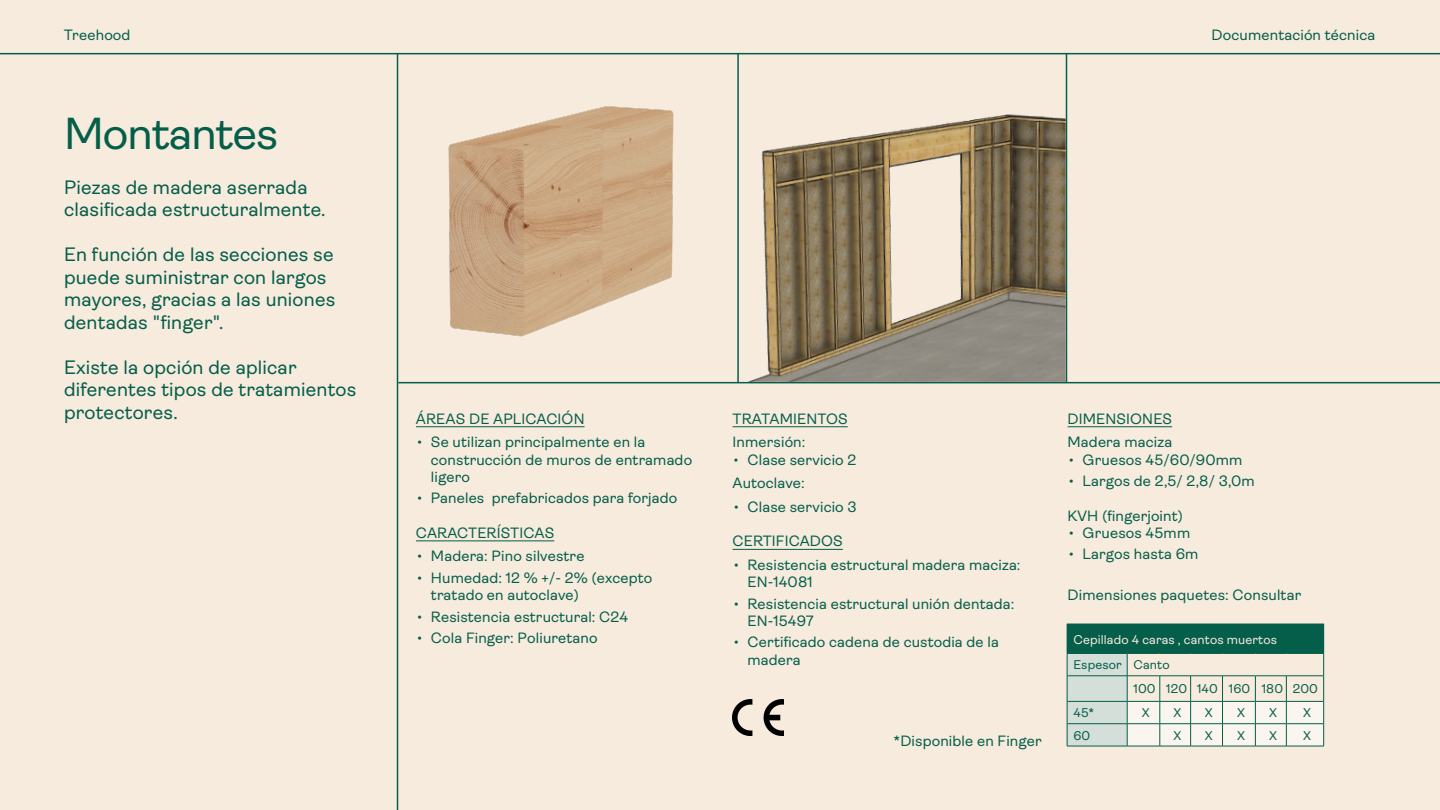
<style>
.page{position:relative;width:1440px;height:810px;background:#f6ebdd}
.page>*{position:absolute;margin:0;border:0;box-sizing:border-box;transform-origin:0 0}
.t1{font:45px "Ambit";letter-spacing:-.02em;color:#055e4a}
.t2{font:19.5px/22.5px "Ambit";letter-spacing:.01em;color:#055e4a}
.t3{font:15px/17.2px "Ambit";letter-spacing:.01em;color:#055e4a}
.t4{font:12.75px "Ambit";letter-spacing:.01em;color:#055e4a}
.t5{font:12.75px "Ambit";letter-spacing:.01em;color:#f6ebdd}
</style>
<div class="page">
<hr style="left:0;top:53px;width:1440px;height:1px;background:#055e4a">
<hr style="left:416px;top:426px;width:169px;height:1px;background:#055e4a">
<hr style="left:416px;top:540px;width:138px;height:1px;background:#055e4a">
<svg style="left:1067px;top:624px;width:257px;height:122px"></svg>
<hr style="left:1286px;top:724px;width:37px;height:1px;background:#055e4a">
<hr style="left:1067px;top:746px;width:60px;height:1px;background:#055e4a">
<hr style="left:1127px;top:746px;width:33px;height:1px;background:#055e4a">
<hr style="left:1160px;top:746px;width:31px;height:1px;background:#055e4a">
<hr style="left:1191px;top:746px;width:32px;height:1px;background:#055e4a">
<hr style="left:1223px;top:746px;width:32px;height:1px;background:#055e4a">
<hr style="left:1255px;top:746px;width:31px;height:1px;background:#055e4a">
<hr style="left:1286px;top:746px;width:38px;height:1px;background:#055e4a">
<hr style="left:1068px;top:426px;width:104px;height:1px;background:#055e4a">
<hr style="left:398px;top:382px;width:1042px;height:1px;background:#055e4a">
<hr style="left:397px;top:53px;width:1px;height:757px;background:#055e4a">
<hr style="left:737px;top:53px;width:2px;height:330px;background:#055e4a">
<hr style="left:1066px;top:53px;width:1px;height:330px;background:#055e4a">
<hr style="left:733px;top:426px;width:115px;height:1px;background:#055e4a">
<hr style="left:733px;top:549px;width:110px;height:1px;background:#055e4a">
<img style="left:733px;top:700px;width:50px;height:36px">
<img style="left:398px;top:54px;width:339px;height:333px">
<img style="left:744px;top:90px;width:322px;height:292px">
<p class="t3" style="left:64px;top:26px;width:68px">Treehood</p>
<p class="t3" style="left:1211px;top:26px;width:165px">Documentación técnica</p>
<h1 class="t1" style="left:64px;top:108px;width:216px">Montantes</h1>
<h2 class="t2" style="left:64px;top:176px;width:263px">Piezas de madera aserrada clasificada estructuralmente.</h2>
<h2 class="t2" style="left:64px;top:243px;width:273px">En función de las secciones se puede suministrar con largos mayores, gracias a las uniones dentadas "finger".</h2>
<h2 class="t2" style="left:64px;top:356px;width:294px">Existe la opción de aplicar diferentes tipos de tratamientos protectores.</h2>
<p class="t3" style="left:416px;top:410px;width:170px">ÁREAS DE APLICACIÓN</p>
<p class="t3" style="left:431px;top:434px;width:263px;text-indent:-14px">• Se utilizan principalmente en la construcción de muros de entramado ligero</p>
<p class="t3" style="left:417px;top:490px;width:262px">• Paneles prefabricados para forjado</p>
<p class="t3" style="left:416px;top:524px;width:140px">CARACTERÍSTICAS</p>
<p class="t3" style="left:417px;top:548px;width:169px">• Madera: Pino silvestre</p>
<p class="t3" style="left:431px;top:569px;width:223px;text-indent:-14px">• Humedad: 12 % +/- 2% (excepto tratado en autoclave)</p>
<p class="t3" style="left:417px;top:608px;width:213px">• Resistencia estructural: C24</p>
<p class="t3" style="left:417px;top:630px;width:182px">• Cola Finger: Poliuretano</p>
<p class="t5" style="left:1073px;top:632px;width:205px">Cepillado 4 caras , cantos muertos</p>
<p class="t4" style="left:1073px;top:658px;width:98px">Espesor Canto</p>
<p class="t4" style="left:1134px;top:682px;width:186px">100 120 140 160 180 200</p>
<p class="t4" style="left:1073px;top:706px;width:22px">45*</p>
<p class="t4" style="left:1142px;top:706px;width:9px">X</p>
<p class="t4" style="left:1173px;top:706px;width:9px">X</p>
<p class="t4" style="left:1205px;top:706px;width:9px">X</p>
<p class="t4" style="left:1237px;top:706px;width:9px">X</p>
<p class="t4" style="left:1269px;top:706px;width:9px">X</p>
<p class="t4" style="left:1303px;top:706px;width:9px">X</p>
<p class="t4" style="left:1073px;top:728px;width:18px">60</p>
<p class="t4" style="left:1173px;top:728px;width:9px">X</p>
<p class="t4" style="left:1205px;top:728px;width:9px">X</p>
<p class="t4" style="left:1237px;top:728px;width:9px">X</p>
<p class="t4" style="left:1269px;top:728px;width:9px">X</p>
<p class="t4" style="left:1303px;top:728px;width:9px">X</p>
<p class="t3" style="left:733px;top:407px;width:117px;line-height:23.6px">TRATAMIENTOS<br>Inmersión:</p>
<p class="t3" style="left:733px;top:448px;width:125px;line-height:23.6px">• Clase servicio 2<br>Autoclave:</p>
<p class="t3" style="left:734px;top:498px;width:124px">• Clase servicio 3</p>
<p class="t3" style="left:733px;top:533px;width:112px">CERTIFICADOS</p>
<p class="t3" style="left:748px;top:556px;width:275px;text-indent:-14px">• Resistencia estructural madera maciza:<br>EN-14081</p>
<p class="t3" style="left:748px;top:595px;width:268px;text-indent:-14px">• Resistencia estructural unión dentada:<br>EN-15497</p>
<p class="t3" style="left:748px;top:634px;width:253px;text-indent:-14px">• Certificado cadena de custodia de la madera</p>
<p class="t3" style="left:1068px;top:407px;width:106px;line-height:23.6px">DIMENSIONES<br>Madera maciza</p>
<p class="t3" style="left:1069px;top:451px;width:175px">• Gruesos 45/60/90mm</p>
<p class="t3" style="left:1069px;top:472px;width:188px">• Largos de 2,5/ 2,8/ 3,0m</p>
<p class="t3" style="left:1068px;top:507px;width:117px">KVH (fingerjoint)</p>
<p class="t3" style="left:1069px;top:524px;width:123px">• Gruesos 45mm</p>
<p class="t3" style="left:1069px;top:546px;width:131px">• Largos hasta 6m</p>
<p class="t3" style="left:1068px;top:587px;width:235px">Dimensiones paquetes: Consultar</p>
<p class="t3" style="left:893px;top:733px;width:150px">*Disponible en Finger</p>
</div>
